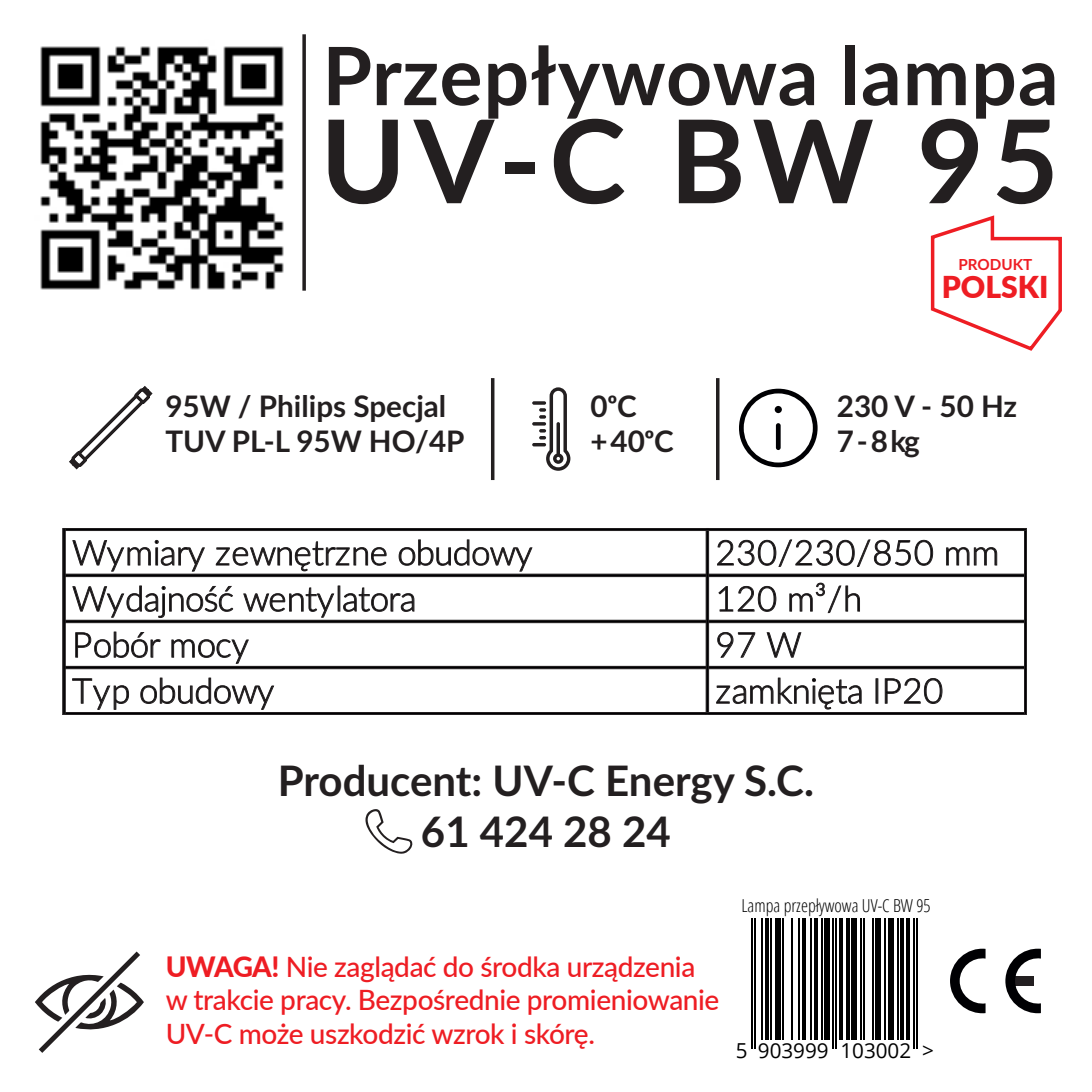
<style>
.page{position:relative;width:1092px;height:1092px;background:#fff}
.page>*{position:absolute;margin:0;border:0;box-sizing:border-box;transform-origin:0 0}
.t1{font:700 115.5px "Lato";color:#231f20}
.t2{font:700 80.5px "Lato";letter-spacing:.01em;color:#231f20}
.t3{font:700 42px/50.4px "Lato";color:#231f20;text-align:center}
.t4{font:300 34.65px "Lato";letter-spacing:-.015em;color:#000002}
.t5{font:300 34.65px "Lato";letter-spacing:.02em;color:#000002}
.t6{font:900 30.1px "Lato";color:#ee1d23}
.t7{font:700 29.75px/35.7px "Lato";color:#231f20}
.t8{font:500 28px/33.6px "Lato";letter-spacing:-.015em;color:#ee1d23}
.t9{font:20.65px "Open Sans";color:#000}
.t10{font:300 condensed 17.85px "Open Sans";color:#000}
.t11{font:700 15.05px "Lato";color:#ee1d23}
.s1{font-weight:800}
</style>
<div class="page">
<svg style="left:950px;top:948px;width:35px;height:65px"></svg>
<svg style="left:1005px;top:948px;width:35px;height:65px"></svg>
<svg style="left:39px;top:951px;width:101px;height:101px"></svg>
<svg style="left:35px;top:974px;width:109px;height:56px"></svg>
<svg style="left:717px;top:539px;width:216px;height:28px"></svg>
<svg style="left:946px;top:547px;width:51px;height:19px"></svg>
<svg style="left:718px;top:585px;width:58px;height:27px"></svg>
<svg style="left:789px;top:582px;width:71px;height:32px"></svg>
<svg style="left:72px;top:539px;width:461px;height:125px"></svg>
<svg style="left:72px;top:678px;width:57px;height:32px"></svg>
<svg style="left:140px;top:677px;width:135px;height:33px"></svg>
<svg style="left:715px;top:632px;width:146px;height:78px"></svg>
<svg style="left:884px;top:678px;width:58px;height:26px"></svg>
<div style="left:65px;top:528px;width:961px;height:3px;background:#000002;border:1px solid #231f20"></div>
<hr style="left:65px;top:573px;width:961px;height:2px;background:#231f20">
<div style="left:65px;top:574px;width:961px;height:3px;background:#000002;border:1px solid #231f20"></div>
<hr style="left:65px;top:619px;width:961px;height:2px;background:#231f20">
<div style="left:65px;top:620px;width:961px;height:3px;background:#000002;border:1px solid #231f20"></div>
<hr style="left:65px;top:665px;width:961px;height:2px;background:#231f20">
<div style="left:65px;top:666px;width:961px;height:3px;background:#000002;border:1px solid #231f20"></div>
<div style="left:63px;top:528px;width:3px;height:186px;background:#000002;border:1px solid #231f20"></div>
<svg style="left:705px;top:530px;width:4px;height:181px"></svg>
<hr style="left:65px;top:711px;width:961px;height:2px;background:#231f20">
<div style="left:65px;top:712px;width:961px;height:2px;background:#000002;border:1px solid #231f20"></div>
<div style="left:1023px;top:530px;width:3px;height:184px;background:#000002;border:1px solid #231f20"></div>
<svg style="left:1023px;top:711px;width:4px;height:4px"></svg>
<svg style="left:302px;top:34px;width:4px;height:256px"></svg>
<svg style="left:69px;top:386px;width:84px;height:84px"></svg>
<hr style="left:532px;top:443px;width:14px;height:3px;background:#231f20;border-radius:2px">
<hr style="left:532px;top:422px;width:14px;height:3px;background:#231f20;border-radius:2px">
<svg style="left:532px;top:401px;width:14px;height:4px"></svg>
<svg style="left:539px;top:387px;width:31px;height:83px"></svg>
<hr style="left:491px;top:378px;width:3px;height:102px;background:#231f20">
<hr style="left:716px;top:378px;width:3px;height:102px;background:#231f20">
<svg style="left:739px;top:388px;width:79px;height:80px"></svg>
<div style="left:773px;top:404px;width:10px;height:10px;background:#000003;border-radius:50%"></div>
<div style="left:772px;top:403px;width:12px;height:13px;border:3px solid #fff;border-radius:50%"></div>
<div style="left:774px;top:422px;width:8px;height:29px;background:#000003;border-radius:4px"></div>
<div style="left:773px;top:420px;width:10px;height:32px;border:3px solid #fff;border-radius:4px"></div>
<svg style="left:930px;top:215px;width:132px;height:136px"></svg>
<svg style="left:365px;top:809px;width:47px;height:44px"></svg>
<img style="left:40px;top:46px;width:244px;height:244px">
<hr style="left:750px;top:918px;width:2px;height:130px;background:#000">
<hr style="left:754px;top:918px;width:2px;height:130px;background:#000">
<hr style="left:761px;top:918px;width:2px;height:121px;background:#000">
<svg style="left:765px;top:918px;width:3px;height:121px"></svg>
<hr style="left:770px;top:918px;width:1px;height:121px;background:#000">
<div style="left:775px;top:918px;width:5px;height:121px;background:#000"></div>
<hr style="left:782px;top:918px;width:2px;height:121px;background:#000">
<hr style="left:791px;top:918px;width:2px;height:121px;background:#000">
<hr style="left:798px;top:918px;width:2px;height:121px;background:#000">
<svg style="left:802px;top:918px;width:3px;height:121px"></svg>
<hr style="left:810px;top:918px;width:2px;height:121px;background:#000">
<hr style="left:814px;top:918px;width:3px;height:121px;background:#000">
<hr style="left:821px;top:918px;width:1px;height:121px;background:#000">
<div style="left:824px;top:918px;width:5px;height:121px;background:#000"></div>
<hr style="left:831px;top:918px;width:2px;height:130px;background:#000">
<hr style="left:835px;top:918px;width:1px;height:130px;background:#000">
<svg style="left:839px;top:918px;width:3px;height:121px"></svg>
<svg style="left:846px;top:918px;width:3px;height:121px"></svg>
<div style="left:851px;top:918px;width:5px;height:121px;background:#000"></div>
<hr style="left:859px;top:918px;width:2px;height:121px;background:#000">
<hr style="left:863px;top:918px;width:2px;height:121px;background:#000">
<hr style="left:872px;top:918px;width:1px;height:121px;background:#000">
<div style="left:875px;top:918px;width:5px;height:121px;background:#000"></div>
<hr style="left:884px;top:918px;width:2px;height:121px;background:#000">
<div style="left:887px;top:918px;width:6px;height:121px;background:#000"></div>
<hr style="left:896px;top:918px;width:2px;height:121px;background:#000">
<hr style="left:900px;top:918px;width:4px;height:121px;background:#000">
<svg style="left:906px;top:918px;width:3px;height:121px"></svg>
<hr style="left:912px;top:918px;width:2px;height:130px;background:#000">
<hr style="left:916px;top:918px;width:1px;height:130px;background:#000">
<h2 class="t2" style="left:322px;top:17px;width:737px">Przepływowa lampa</h2>
<h1 class="t1" style="left:320px;top:76px;width:740px">UV-C BW 95</h1>
<p class="t11" style="left:958px;top:253px;width:75px">PRODUKT</p>
<p class="t6" style="left:941px;top:264px;width:108px">POLSKI</p>
<p class="t7" style="left:165px;top:387px;width:301px">95W / Philips Specjal<br>TUV PL-L 95W HO/4P</p>
<p class="t7" style="left:836px;top:387px;width:182px">230 V - 50 Hz<br>7 - 8 kg</p>
<p class="t7" style="left:590px;top:387px;width:85px">0oC<br>+ 40oC</p>
<p class="t4" style="left:72px;top:528px;width:461px">Wymiary zewnętrzne obudowy</p>
<p class="t5" style="left:715px;top:528px;width:285px">230/230/850 mm</p>
<p class="t4" style="left:72px;top:574px;width:346px">Wydajność wentylatora</p>
<p class="t4" style="left:715px;top:574px;width:148px">120 m³/h</p>
<p class="t4" style="left:72px;top:620px;width:178px">Pobór mocy</p>
<p class="t4" style="left:715px;top:620px;width:88px">97 W</p>
<p class="t4" style="left:72px;top:666px;width:203px">Typ obudowy</p>
<p class="t4" style="left:715px;top:666px;width:229px">zamknięta IP20</p>
<h3 class="t3" style="left:278px;top:753px;width:537px">Producent: UV-C Energy S.C.<br>61 424 28 24</h3>
<p class="t8" style="left:166px;top:948px;width:555px"><span class="s1">UWAGA!</span> Nie zaglądać do środka urządzenia w trakcie pracy. Bezpośrednie promieniowanie<br>UV-C może uszkodzić wzrok i skórę.</p>
<p class="t10" style="left:741px;top:893px;width:191px">Lampa przepływowa UV-C BW 95</p>
<p class="t9" style="left:735px;top:1036px;width:199px">5 903999 103002 &gt;</p>
</div>
